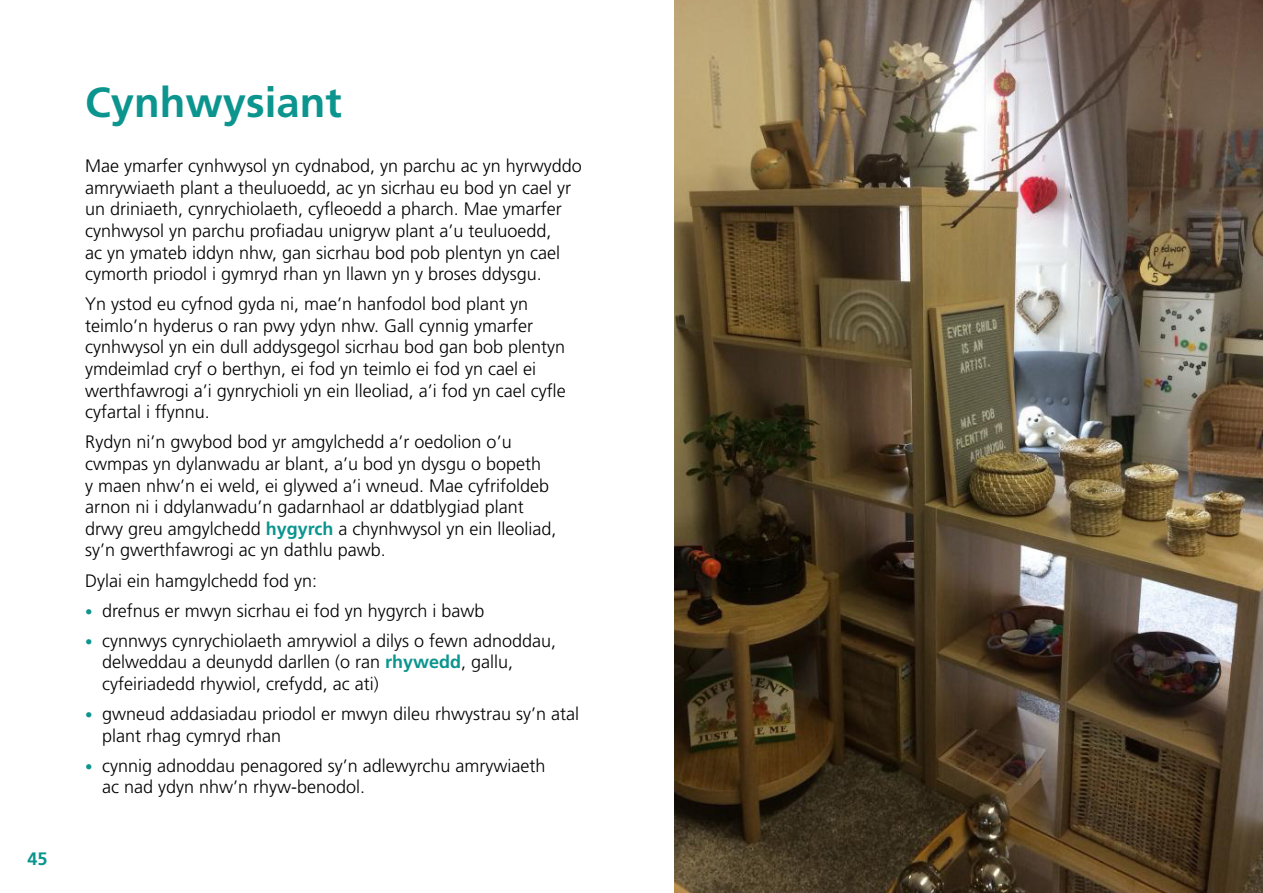
<style>
.page{position:relative;width:1263px;height:893px;background:#fff}
.page>*{position:absolute;margin:0;border:0;box-sizing:border-box;transform-origin:0 0}
.H2_-_Chapter_headings{font:700 42px "Frutiger LT Std";color:#0b958e}
.Para_before_bullet{font:300 18px/21.6px "Frutiger LT Std";color:#000}
.Bullets{font:300 18px/21.6px "Frutiger LT Std";color:#000}
.t1{font:700 18px "Frutiger LT Std";color:#0b958e}
.s1{font-weight:700;color:#0b958e}
.s2{font-stretch:condensed;font-size:15px;color:#0b958e}
</style>
<div class="page">
<img style="left:674px;top:0;width:589px;height:893px">
<p class="t1" style="left:28px;top:848px;width:22px">45</p>
<h2 class="H2_-_Chapter_headings" style="left:85px;top:77px;width:258px">Cynhwysiant</h2>
<p class="Para_before_bullet" style="left:85px;top:155px;width:498px">Mae ymarfer cynhwysol yn cydnabod, yn parchu ac yn hyrwyddo amrywiaeth plant a theuluoedd, ac yn sicrhau eu bod yn cael yr un driniaeth, cynrychiolaeth, cyfleoedd a pharch. Mae ymarfer cynhwysol yn parchu profiadau unigryw plant a’u teuluoedd,<br>ac yn ymateb iddyn nhw, gan sicrhau bod pob plentyn yn cael cymorth priodol i gymryd rhan yn llawn yn y broses ddysgu.</p>
<p class="Para_before_bullet" style="left:85px;top:294px;width:482px">Yn ystod eu cyfnod gyda ni, mae’n hanfodol bod plant yn teimlo’n hyderus o ran pwy ydyn nhw. Gall cynnig ymarfer cynhwysol yn ein dull addysgegol sicrhau bod gan bob plentyn ymdeimlad cryf o berthyn, ei fod yn teimlo ei fod yn cael ei werthfawrogi a’i gynrychioli yn ein lleoliad, a’i fod yn cael cyfle cyfartal i ffynnu.</p>
<p class="Para_before_bullet" style="left:85px;top:432px;width:473px">Rydyn ni’n gwybod bod yr amgylchedd a’r oedolion o’u cwmpas yn dylanwadu ar blant, a’u bod yn dysgu o bopeth<br>y maen nhw’n ei weld, ei glywed a’i wneud. Mae cyfrifoldeb arnon ni i ddylanwadu’n gadarnhaol ar ddatblygiad plant drwy greu amgylchedd <span class="s1">hygyrch</span> a chynhwysol yn ein lleoliad, sy’n gwerthfawrogi ac yn dathlu pawb.</p>
<p class="Para_before_bullet" style="left:85px;top:570px;width:234px">Dylai ein hamgylchedd fod yn:</p>
<p class="Bullets" style="left:85px;top:600px;width:401px"><span class="s2">•</span> drefnus er mwyn sicrhau ei fod yn hygyrch i bawb</p>
<p class="Bullets" style="left:102px;top:630px;width:456px;text-indent:-17px"><span class="s2">•</span> cynnwys cynrychiolaeth amrywiol a dilys o fewn adnoddau, delweddau a deunydd darllen (o ran <span class="s1">rhywedd</span>, gallu, cyfeiriadedd rhywiol, crefydd, ac ati)</p>
<p class="Bullets" style="left:102px;top:703px;width:479px;text-indent:-17px"><span class="s2">•</span> gwneud addasiadau priodol er mwyn dileu rhwystrau sy’n atal plant rhag cymryd rhan</p>
<p class="Bullets" style="left:102px;top:755px;width:445px;text-indent:-17px"><span class="s2">•</span> cynnig adnoddau penagored sy’n adlewyrchu amrywiaeth ac nad ydyn nhw’n rhyw-benodol.</p>
</div>
